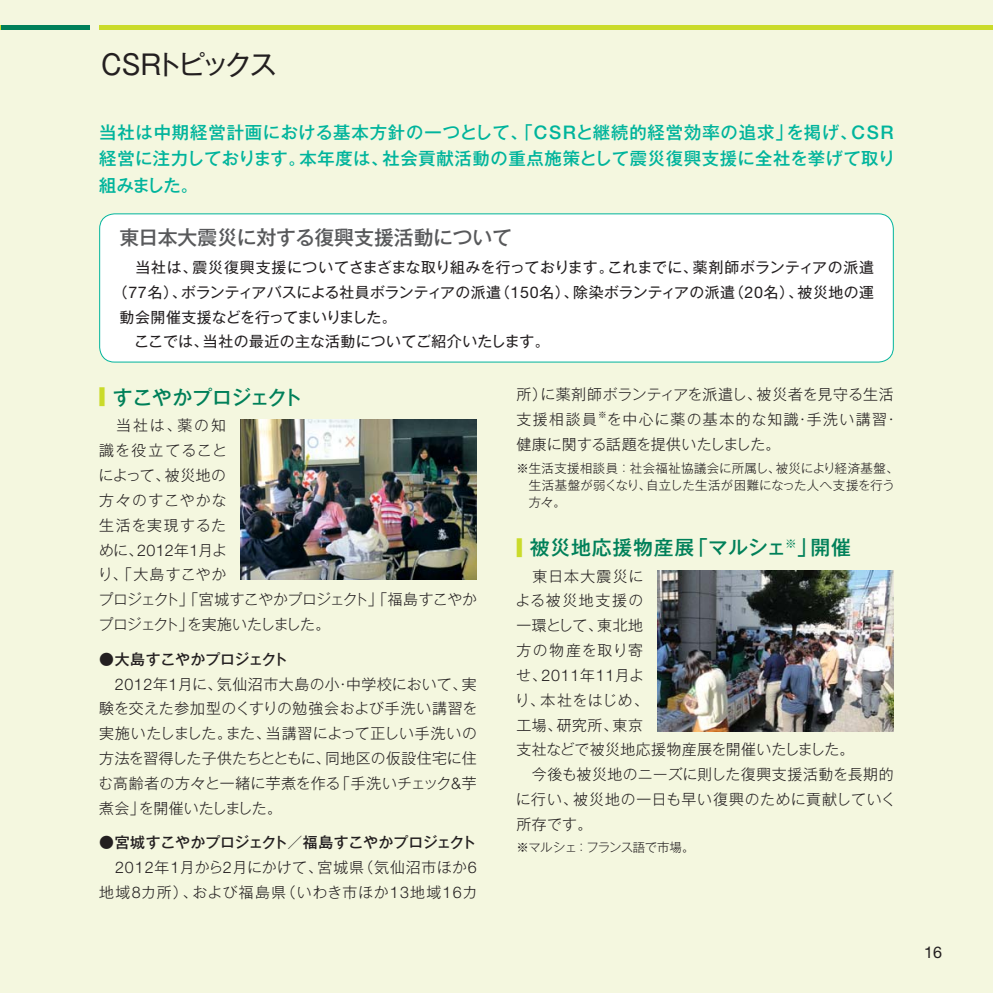
<style>
.page{position:relative;width:993px;height:993px;background:#fff}
.page>*{position:absolute;margin:0;border:0;box-sizing:border-box;transform-origin:0 0}
.t1{font:27.3px "Gothic MB101 Pro Regular 90 pv RKSJ H";letter-spacing:-.12em;color:#231f20}
.t2{font:19.78px "Gothic MB101 Pro Medium 90 pv RKSJ H";color:#58595b}
.t3{font:19.78px "Gothic MB101 Pro Medium 90 pv RKSJ H";letter-spacing:.04em;color:#008059}
.t4{font:19.78px "Gothic MB101 Pro Medium 90 pv RKSJ H";letter-spacing:-.015em;color:#008059}
.t5{font:17.32px/26.1px "Gothic MB101 Pro Medium 90 pv RKSJ H";letter-spacing:.03em;color:#00b49c;text-align:justify}
.t6{font:300 16.1px "Helvetica Neue LT Std";letter-spacing:.045em;color:#231f20}
.t7{font:16.1px "Helvetica Neue LT Std";color:#231f20}
.t8{font:14.88px/24.8px "Gothic MB101 Pro Light 90 pv RKSJ H";letter-spacing:.03em;color:#231f20}
.t9{font:14.88px "Gothic MB101 Pro Regular 90 pv RKSJ H";letter-spacing:.01em;color:#231f20}
.t10{font:14.88px "Gothic MB101 Pro Regular 90 pv RKSJ H";letter-spacing:.03em;color:#231f20}
.t11{font:14.88px "Gothic MB101 Pro Medium 90 pv RKSJ H";letter-spacing:-.015em;color:#231f20}
.t12{font:14.88px "Gothic MB101 Pro Regular 90 pv RKSJ H";letter-spacing:-.025em;color:#231f20}
.t13{font:12.42px/17.3px "Gothic MB101 Pro Light 90 pv RKSJ H";letter-spacing:.035em;color:#231f20}
.t14{font:12.42px "Gothic MB101 Pro Light 90 pv RKSJ H";letter-spacing:-.025em;color:#231f20}
.t15{font:8.75px "Gothic MB101 Pro Light 90 pv RKSJ H";color:#231f20}
.s1{font-family:"Helvetica Neue LT Std";font-weight:500;font-size:18.72px}
.s2{font-family:"Helvetica Neue LT Std";font-size:16.1px}
.s3{font-family:"Gothic MB101 Pro Light 90 pv RKSJ H";font-size:21.88px;color:#cadb2a}
.s4{font-family:"Helvetica Neue LT Std";font-weight:300;font-size:16.1px}
.s5{font-family:"Gothic MB101 Pro Light 90 pv RKSJ H";font-weight:400;font-size:14.88px}
</style>
<div class="page">
<div style="left:0;top:0;width:992px;height:992px;background:#f4f7df"></div>
<div style="left:100px;top:214px;width:793px;height:148px;background:#fff;border-radius:15px"></div>
<div style="left:99px;top:213px;width:794px;height:149px;border:1px solid #00b49c;border-radius:15px"></div>
<div style="left:0;top:25px;width:89px;height:5px;background:#008059"></div>
<div style="left:99px;top:25px;width:893px;height:5px;background:#cadb2a"></div>
<img style="left:241px;top:419px;width:235px;height:160px">
<img style="left:657px;top:570px;width:236px;height:160px">
<h1 class="t1" style="left:101px;top:55px;width:177px">CSRトピックス</h1>
<p class="t5" style="left:99px;top:122px;width:797px">当社は中期経営計画における基本方針の一つとして、「<span class="s1">CSR</span>と継続的経営効率の追求」を掲げ、<span class="s1">CSR</span>経営に注力しております。本年度は、社会貢献活動の重点施策として震災復興支援に全社を挙げて取り組みました。</p>
<h2 class="t2" style="left:119px;top:230px;width:394px">東日本大震災に対する復興支援活動について</h2>
<p class="t10" style="left:119px;top:261px;width:756px">　当社は、震災復興支援についてさまざまな取り組みを行っております。これまでに、薬剤師ボランティアの派遣</p>
<p class="t9" style="left:113px;top:286px;width:762px">（<span class="s2">77</span>名）、ボランティアバスによる社員ボランティアの派遣（<span class="s2">150</span>名）、除染ボランティアの派遣（<span class="s2">20</span>名）、被災地の運</p>
<p class="t12" style="left:119px;top:311px;width:278px">動会開催支援などを行ってまいりました。</p>
<p class="t9" style="left:119px;top:336px;width:431px">　ここでは、当社の最近の主な活動についてご紹介いたします。</p>
<h2 class="t4" style="left:99px;top:390px;width:205px"><span class="s3">■</span> すこやかプロジェクト</h2>
<p class="t8" style="left:98px;top:415px;width:380px">　当社は、薬の知<br>識を役立てること<br>によって、被災地の<br>方々のすこやかな<br>生活を実現するた<br>めに、<span class="s4">2012</span>年<span class="s4">1</span>月よ<br>り、「大島すこやか<br>プロジェクト」「宮城すこやかプロジェクト」「福島すこやかプロジェクト」を実施いたしました。</p>
<p class="t11" style="left:99px;top:653px;width:190px">●大島すこやかプロジェクト</p>
<p class="t8" style="left:98px;top:673px;width:380px;text-align:justify;text-indent:17px"><span class="s4">2012</span>年<span class="s4">1</span>月に、気仙沼市大島の小・中学校において、実験を交えた参加型のくすりの勉強会および手洗い講習を実施いたしました。また、当講習によって正しい手洗いの方法を習得した子供たちとともに、同地区の仮設住宅に住む高齢者の方々と一緒に芋煮を作る「手洗いチェック<span class="s4">&amp;</span>芋煮会」を開催いたしました。</p>
<p class="t11" style="left:99px;top:837px;width:378px">●宮城すこやかプロジェクト／福島すこやかプロジェクト</p>
<p class="t8" style="left:99px;top:857px;width:379px;text-align:right"><span class="s4">2012</span>年<span class="s4">1</span>月から<span class="s4">2</span>月にかけて、宮城県（気仙沼市ほか<span class="s4">6</span>地域<span class="s4">8</span>カ所）、および福島県（いわき市ほか<span class="s4">13</span>地域<span class="s4">16</span>カ</p>
<p class="t8" style="left:516px;top:384px;width:379px">所）に薬剤師ボランティアを派遣し、被災者を見守る生活支援相談員</p>
<p class="t15" style="left:598px;top:411px;width:10px">※</p>
<p class="t8" style="left:516px;top:409px;width:383px;text-indent:90px">を中心に薬の基本的な知識・手洗い講習・健康に関する話題を提供いたしました。</p>
<p class="t13" style="left:528px;top:461px;width:371px;text-indent:-12px">※生活支援相談員：社会福祉協議会に所属し、被災により経済基盤、生活基盤が弱くなり、自立した生活が困難になった人へ支援を行う方々。</p>
<h2 class="t3" style="left:516px;top:540px;width:336px"><span class="s3">■</span> 被災地応援物産展「マルシェ<sup>※</sup>」開催</h2>
<p class="t8" style="left:515px;top:565px;width:130px;text-align:justify">　東日本大震災による被災地支援の一環として、東北地方の物産を取り寄</p>
<p class="t6" style="left:516px;top:665px;width:129px"><span class="s5">せ、</span>2011<span class="s5">年</span>11<span class="s5">月よ</span></p>
<p class="t8" style="left:514px;top:689px;width:382px">り、本社をはじめ、<br>工場、研究所、東京<br>支社などで被災地応援物産展を開催いたしました。<br>　今後も被災地のニーズに則した復興支援活動を長期的に行い、被災地の一日も早い復興のために貢献していく所存です。</p>
<p class="t14" style="left:516px;top:842px;width:179px">※マルシェ：フランス語で市場。</p>
<p class="t7" style="left:923px;top:946px;width:19px">16</p>
</div>
